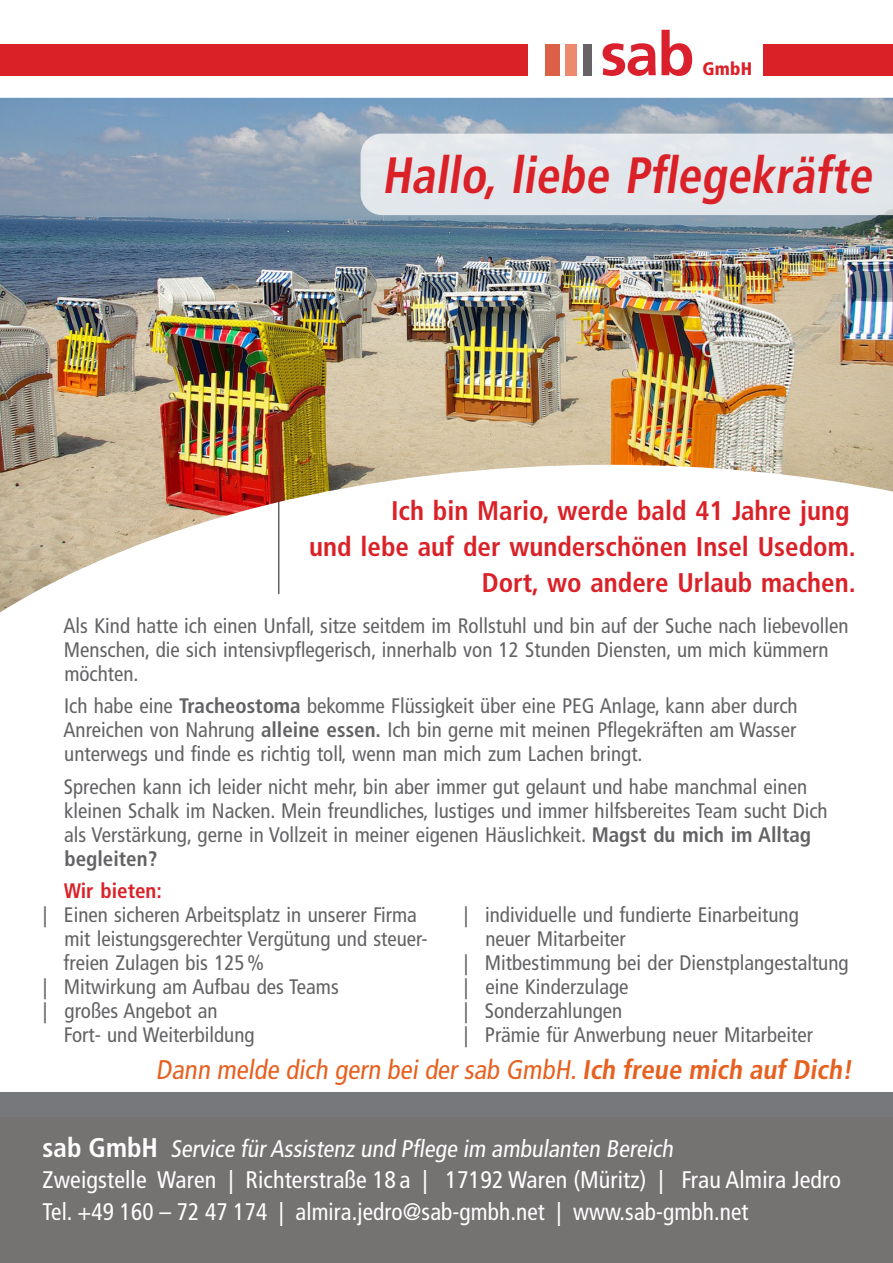
<style>
.page{position:relative;width:893px;height:1263px;background:#fff}
.page>*{position:absolute;margin:0;border:0;box-sizing:border-box;transform-origin:0 0}
.t1{font:700 condensed 51px "Frutiger LT Pro";color:#da2128;scale:.94 1}
.t2{font:700 condensed 27px/36px "Frutiger LT Pro";color:#da2128;text-align:right}
.t3{font:condensed 27px "Frutiger LT Pro";color:#e7601f}
.t4{font:condensed 24px/31.5px "Frutiger LT";letter-spacing:.005em;color:#fff}
.t5{font:900 condensed 23.4px "Frutiger LT";letter-spacing:.01em;color:#da2128}
.t6{font:condensed 21px/24px "Frutiger LT Pro";color:#636366}
.t7{font:700 condensed 21px "Frutiger LT Pro";color:#da2128}
.t8{font:900 condensed 18.15px "Frutiger LT";letter-spacing:.01em;color:#da2128}
.s1{font-weight:700}
.s2{font-weight:700;font-size:27px}
</style>
<div class="page">
<img style="left:0;top:98px;width:893px;height:514px">
<div style="left:0;top:1093px;width:893px;height:170px;background:#76787b"></div>
<div style="left:0;top:44px;width:527px;height:31px;background:#da2128"></div>
<div style="left:764px;top:44px;width:129px;height:31px;background:#da2128"></div>
<svg style="left:603px;top:30px;width:89px;height:46px"></svg>
<div style="left:545px;top:44px;width:15px;height:31px;background:#dc6046"></div>
<div style="left:566px;top:44px;width:11px;height:31px;background:#eb8a6e"></div>
<div style="left:583px;top:44px;width:8px;height:31px;background:#666265"></div>
<div style="left:361px;top:134px;width:532px;height:81px;background:#e2e7ec"></div>
<div style="left:0;top:1117px;width:893px;height:146px;background:#757272"></div>
<p class="t8" style="left:692px;top:58px;width:62px">gGmbH</p>
<p class="t8" style="left:699px;top:58px;width:62px">gGmbH</p>
<h1 class="t1" style="left:382px;top:145px;width:532px">Hallo, liebe Pflegekräfte</h1>
<p class="t5" style="left:595px;top:175px;width:110px">Beatmung</p>
<p class="t5" style="left:602px;top:175px;width:110px">Beatmung</p>
<p class="t2" style="left:309px;top:492px;width:548px">Ich bin Mario, werde bald 41 Jahre jung<br>und lebe auf der wunderschönen Insel Usedom.<br>Dort, wo andere Urlaub machen.</p>
<p class="t6" style="left:64px;top:613px;width:787px">Als Kind hatte ich einen Unfall, sitze seitdem im Rollstuhl und bin auf der Suche nach liebevollen<br>Menschen, die sich intensivpflegerisch, innerhalb von 12 Stunden Diensten, um mich kümmern möchten.</p>
<p class="t6" style="left:64px;top:694px;width:736px;text-align:justify">Ich habe eine <span class="s1">Tracheostoma</span> bekomme Flüssigkeit über eine PEG Anlage, kann aber durch Anreichen von Nahrung <span class="s1">alleine essen.</span> Ich bin gerne mit meinen Pflegekräften am Wasser unterwegs und finde es richtig toll, wenn man mich zum Lachen bringt.</p>
<p class="t6" style="left:64px;top:774px;width:765px">Sprechen kann ich leider nicht mehr, bin aber immer gut gelaunt und habe manchmal einen kleinen Schalk im Nacken. Mein freundliches, lustiges und immer hilfsbereites Team sucht Dich als Verstärkung, gerne in Vollzeit in meiner eigenen Häuslichkeit. <span class="s1">Magst du mich im Alltag begleiten?</span></p>
<p class="t7" style="left:64px;top:878px;width:100px">Wir bieten:</p>
<p class="t6" style="left:43px;top:903px;width:376px">| Einen sicheren Arbeitsplatz in unserer Firma</p>
<p class="t6" style="left:64px;top:927px;width:365px">mit leistungsgerechter Vergütung und steuer-</p>
<p class="t6" style="left:64px;top:951px;width:202px">freien Zulagen bis 125%</p>
<p class="t6" style="left:43px;top:975px;width:297px">| Mitwirkung am Aufbau des Teams</p>
<p class="t6" style="left:43px;top:999px;width:176px">| großes Angebot an</p>
<p class="t6" style="left:64px;top:1023px;width:192px">Fort- und Weiterbildung</p>
<p class="t6" style="left:464px;top:903px;width:336px">| individuelle und fundierte Einarbeitung</p>
<p class="t6" style="left:485px;top:927px;width:142px">neuer Mitarbeiter</p>
<p class="t6" style="left:464px;top:951px;width:386px">| Mitbestimmung bei der Dienstplangestaltung</p>
<p class="t6" style="left:464px;top:975px;width:166px">| eine Kinderzulage</p>
<p class="t6" style="left:464px;top:999px;width:160px">| Sonderzahlungen</p>
<p class="t6" style="left:464px;top:1023px;width:351px">| Prämie für Anwerbung neuer Mitarbeiter</p>
<p class="t3" style="left:156px;top:1054px;width:702px">Dann melde dich gern bei der sab GmbH.<span class="s1">Ich freue mich auf Dich!</span></p>
<p class="t4" style="left:43px;top:1132px;width:800px"><span class="s2">s a b G m b H</span> Service fürAssistenz und Pflege im ambulanten Bereich<br>Zweigstelle Waren | Richterstraße 18 a | 17192 Waren (Müritz) | Frau Almira Jedro<br>Tel. +49 160 – 72 47 174 | almira.jedro@sab-gmbh.net | www.sab-gmbh.net</p>
</div>
